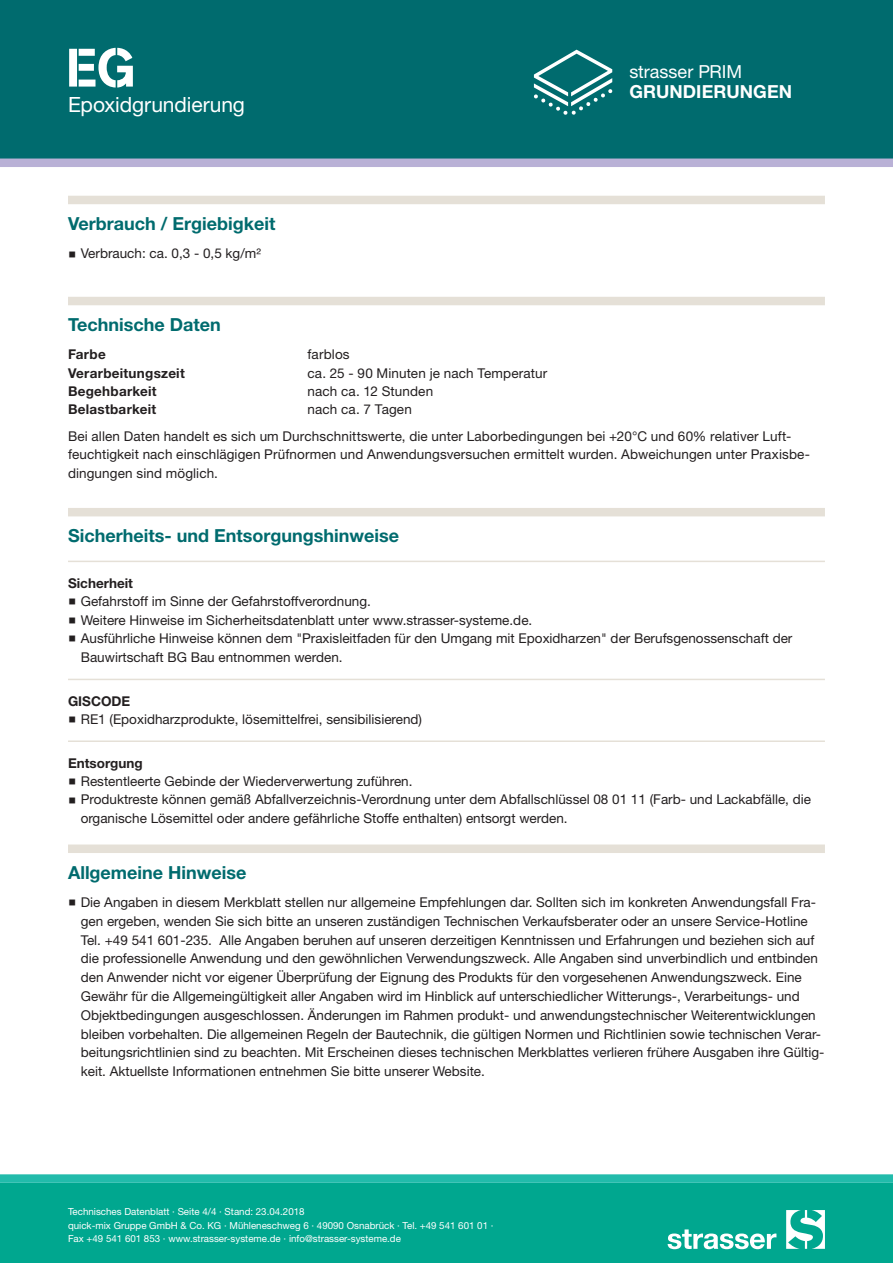
<style>
.page{position:relative;width:893px;height:1263px;background:#fff}
.page>*{position:absolute;margin:0;border:0;box-sizing:border-box;transform-origin:0 0}
.CB_AF_STR_Produkt_ku{font:700 54px "Standard CT Stencil";color:#fff}
.CB_AF_STR_Produkt_la{font:21px "Helvetica Neue LT Std";letter-spacing:-.005em;color:#fff}
.t1{font:700 18px "Helvetica Neue LT Std";color:#006b6e}
.CB_AF_STR_Produktgru{font:700 18px "Helvetica Neue LT Std";letter-spacing:.005em;color:#fff}
.CB_AF_STR_Produktgru-2{font:18px "Helvetica Neue LT Std";color:#fff}
.t2{font:13.5px/18.8px "Helvetica Neue LT Std";color:#231f20}
.t3{font:700 13.5px "Helvetica Neue LT Std";letter-spacing:.02em;color:#231f20}
.t4{font:9.75px/13.5px "Helvetica Neue LT Std";color:#fff}
.s1{font-weight:700}
</style>
<div class="page">
<div style="left:0;top:1183px;width:893px;height:80px;background:#00a78f"></div>
<div style="left:0;top:0;width:893px;height:159px;background:#006b6e"></div>
<svg style="left:668px;top:1229px;width:108px;height:20px"></svg>
<svg style="left:786px;top:1210px;width:39px;height:39px"></svg>
<div style="left:0;top:1174px;width:893px;height:9px;background:#22bbab"></div>
<div style="left:0;top:159px;width:893px;height:8px;background:#b9b1d6"></div>
<svg style="left:534px;top:50px;width:78px;height:65px"></svg>
<div style="left:68px;top:196px;width:757px;height:8px;background:#e5e0d7"></div>
<div style="left:68px;top:297px;width:757px;height:8px;background:#e5e0d7"></div>
<div style="left:68px;top:508px;width:757px;height:8px;background:#e5e0d7"></div>
<hr style="left:68px;top:561px;width:757px;height:1px;background:#e5e0d7">
<hr style="left:68px;top:679px;width:757px;height:1px;background:#e5e0d7">
<hr style="left:68px;top:740px;width:757px;height:2px;background:#e5e0d7">
<div style="left:68px;top:844px;width:757px;height:9px;background:#e5e0d7"></div>
<p class="CB_AF_STR_Produkt_ku" style="left:66px;top:34px;width:71px">EG</p>
<p class="CB_AF_STR_Produkt_la" style="left:68px;top:92px;width:178px">Epoxidgrundierung</p>
<p class="t1" style="left:68px;top:212px;width:209px">Verbrauch / Ergiebigkeit</p>
<p class="t2" style="left:81px;top:244px;width:182px">Verbrauch: ca. 0,3 - 0,5 kg/m²</p>
<p class="CB_AF_STR_Produktgru-2" style="left:629px;top:61px;width:114px">strasser PRIM</p>
<p class="CB_AF_STR_Produktgru" style="left:629px;top:81px;width:164px">GRUNDIERUNGEN</p>
<p class="t1" style="left:68px;top:313px;width:154px">Technische Daten</p>
<p class="t3" style="left:68px;top:346px;width:39px">Farbe</p>
<p class="t2" style="left:308px;top:345px;width:44px">farblos</p>
<p class="t3" style="left:68px;top:364px;width:118px">Verarbeitungszeit</p>
<p class="t2" style="left:308px;top:363px;width:241px">ca. 25 - 90 Minuten je nach Temperatur</p>
<p class="t3" style="left:68px;top:383px;width:90px">Begehbarkeit</p>
<p class="t2" style="left:308px;top:381px;width:127px">nach ca. 12 Stunden</p>
<p class="t3" style="left:68px;top:401px;width:90px">Belastbarkeit</p>
<p class="t2" style="left:68px;top:396px;width:725px;line-height:26.7px;text-indent:240px">nach ca. 7 Tagen<br>Bei allen Daten handelt es sich um Durchschnittswerte, die unter Laborbedingungen bei +20°C und 60% relativer Luft-</p>
<p class="t2" style="left:68px;top:445px;width:743px">feuchtigkeit nach einschlägigen Prüfnormen und Anwendungsversuchen ermittelt wurden. Abweichungen unter Praxisbe&shy;dingungen sind möglich.</p>
<p class="t1" style="left:68px;top:524px;width:332px">Sicherheits- und Entsorgungshinweise</p>
<p class="t2" style="left:81px;top:573px;width:713px;text-indent:-13px"><span class="s1">Sicherheit<br></span>Gefahrstoff im Sinne der Gefahrstoffverordnung.<br>Weitere Hinweise im Sicherheitsdatenblatt unter www.strasser-systeme.de.<br>Ausführliche Hinweise können dem "Praxisleitfaden für den Umgang mit Epoxidharzen" der Berufsgenossenschaft der Bauwirtschaft BG Bau entnommen werden.</p>
<p class="t2" style="left:81px;top:692px;width:343px;line-height:18.1px;text-indent:-13px"><span class="s1">GISCODE<br></span>RE1 (Epoxidharzprodukte, lösemittelfrei, sensibilisierend)</p>
<p class="t2" style="left:81px;top:753px;width:732px;text-indent:-13px"><span class="s1">Entsorgung<br></span>Restentleerte Gebinde der Wiederverwertung zuführen.<br>Produktreste können gemäß Abfallverzeichnis-Verordnung unter dem Abfallschlüssel 08 01 11 (Farb- und Lackabfälle, die organische Lösemittel oder andere gefährliche Stoffe enthalten) entsorgt werden.</p>
<p class="t1" style="left:68px;top:861px;width:180px">Allgemeine Hinweise</p>
<p class="t2" style="left:81px;top:893px;width:745px">Die Angaben in diesem Merkblatt stellen nur allgemeine Empfehlungen dar. Sollten sich im konkreten Anwendungsfall Fra&shy;gen ergeben, wenden Sie sich bitte an unseren zuständigen Technischen Verkaufsberater oder an unsere Service-Hotline Tel. +49 541 601-235. Alle Angaben beruhen auf unseren derzeitigen Kenntnissen und Erfahrungen und beziehen sich auf die professionelle Anwendung und den gewöhnlichen Verwendungszweck. Alle Angaben sind unverbindlich und entbinden den Anwender nicht vor eigener Überprüfung der Eignung des Produkts für den vorgesehenen Anwendungszweck. Eine Gewähr für die Allgemeingültigkeit aller Angaben wird im Hinblick auf unterschiedlicher Witterungs-, Verarbeitungs- und Objektbedingungen ausgeschlossen. Änderungen im Rahmen produkt- und anwendungstechnischer Weiterentwicklungen bleiben vorbehalten. Die allgemeinen Regeln der Bautechnik, die gültigen Normen und Richtlinien sowie technischen Verar&shy;beitungsrichtlinien sind zu beachten. Mit Erscheinen dieses technischen Merkblattes verlieren frühere Ausgaben ihre Gültig&shy;keit. Aktuellste Informationen entnehmen Sie bitte unserer Website.</p>
<p class="t4" style="left:68px;top:1205px;width:427px">Technisches Datenblatt · Seite 4/4 · Stand: 23.04.2018<br>quick-mix Gruppe GmbH &amp; Co. KG · Mühleneschweg 6 · 49090 Osnabrück · Tel. +49 541 601 01 ·<br>Fax +49 541 601 853 · www.strasser-systeme.de · info@strasser-systeme.de</p>
</div>
